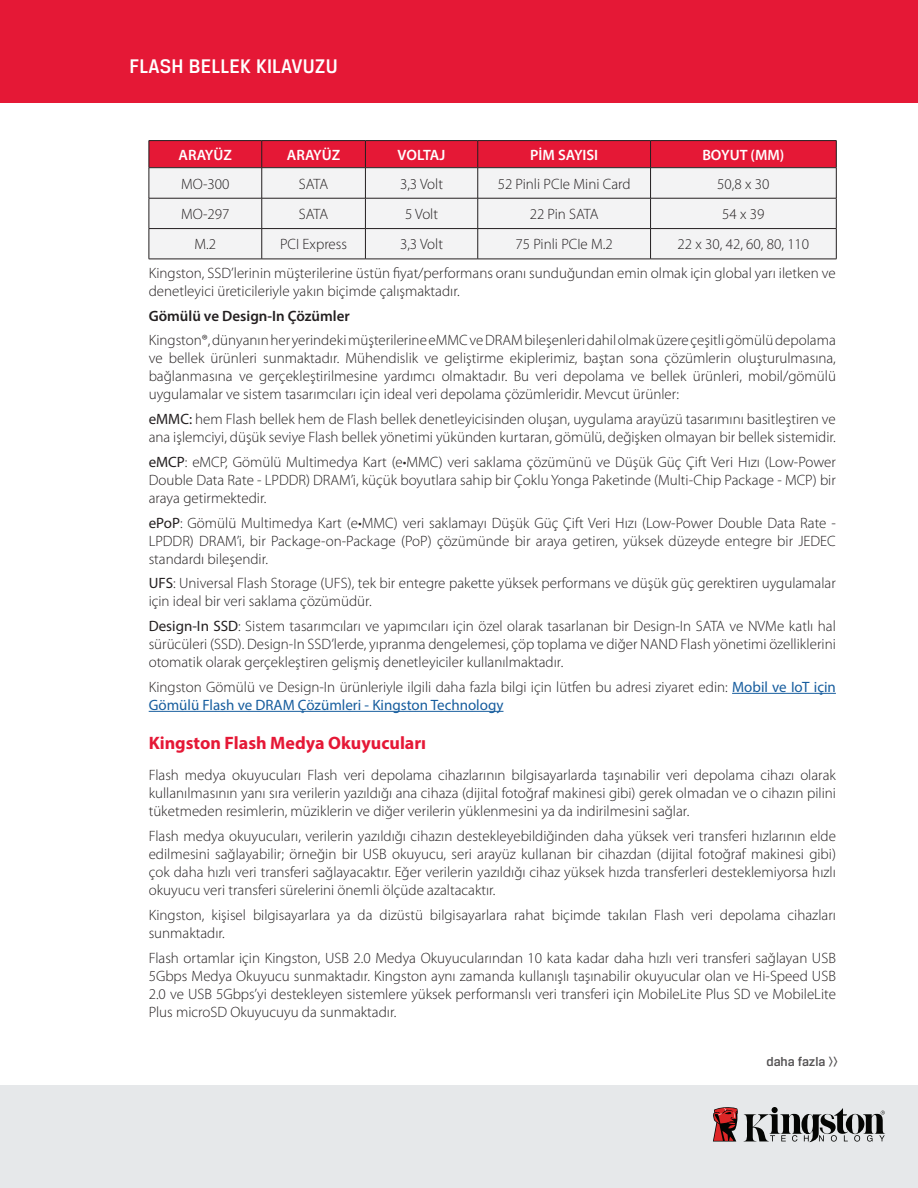
<style>
.page{position:relative;width:918px;height:1188px;background:#fff}
.page>*{position:absolute;margin:0;border:0;box-sizing:border-box;transform-origin:0 0}
.t1{font:500 21px "Breuer Text";letter-spacing:.01em;color:#fff}
.t2{font:700 18px "Myriad Pro";color:#e51836}
.t3{font:300 15px/18px "Myriad Pro";color:#231f20;text-align:justify}
.t4{font:600 15px "Myriad Pro";color:#fff}
.t5{font:600 15px "Myriad Pro";color:#231f20}
.t6{font:500 13.5px "Breuer Text";color:#525051}
.s1{font-weight:400}
.s2{font-weight:400;color:#175d9e}
</style>
<div class="page">
<div style="left:0;top:0;width:918px;height:103px;background:#e51836"></div>
<div style="left:0;top:1085px;width:918px;height:103px;background:#e6e8ea"></div>
<svg style="left:744px;top:1107px;width:141px;height:35px"></svg>
<svg style="left:713px;top:1107px;width:25px;height:35px"></svg>
<hr style="left:732px;top:693px;width:104px;height:1px;background:#175d9e">
<hr style="left:149px;top:711px;width:355px;height:1px;background:#175d9e">
<div style="left:150px;top:168px;width:686px;height:91px;background:#f3f3f4"></div>
<hr style="left:149px;top:168px;width:1px;height:30px;background:#231f20">
<hr style="left:149px;top:198px;width:1px;height:30px;background:#231f20">
<hr style="left:149px;top:229px;width:1px;height:30px;background:#231f20">
<hr style="left:261px;top:168px;width:1px;height:30px;background:#231f20">
<hr style="left:365px;top:168px;width:1px;height:30px;background:#231f20">
<hr style="left:477px;top:168px;width:1px;height:30px;background:#231f20">
<hr style="left:650px;top:168px;width:1px;height:30px;background:#231f20">
<hr style="left:836px;top:168px;width:1px;height:30px;background:#231f20">
<hr style="left:261px;top:198px;width:1px;height:30px;background:#231f20">
<hr style="left:365px;top:198px;width:1px;height:30px;background:#231f20">
<hr style="left:477px;top:198px;width:1px;height:30px;background:#231f20">
<hr style="left:650px;top:198px;width:1px;height:30px;background:#231f20">
<hr style="left:836px;top:198px;width:1px;height:30px;background:#231f20">
<hr style="left:261px;top:229px;width:1px;height:30px;background:#231f20">
<hr style="left:365px;top:229px;width:1px;height:30px;background:#231f20">
<hr style="left:477px;top:229px;width:1px;height:30px;background:#231f20">
<hr style="left:650px;top:229px;width:1px;height:30px;background:#231f20">
<hr style="left:836px;top:229px;width:1px;height:30px;background:#231f20">
<hr style="left:149px;top:198px;width:113px;height:1px;background:#231f20">
<hr style="left:262px;top:198px;width:103px;height:1px;background:#231f20">
<hr style="left:365px;top:198px;width:113px;height:1px;background:#231f20">
<hr style="left:478px;top:198px;width:173px;height:1px;background:#231f20">
<hr style="left:651px;top:198px;width:186px;height:1px;background:#231f20">
<hr style="left:149px;top:228px;width:113px;height:1px;background:#231f20">
<hr style="left:262px;top:228px;width:103px;height:1px;background:#231f20">
<hr style="left:365px;top:228px;width:113px;height:1px;background:#231f20">
<hr style="left:478px;top:228px;width:173px;height:1px;background:#231f20">
<hr style="left:651px;top:228px;width:186px;height:1px;background:#231f20">
<hr style="left:149px;top:259px;width:113px;height:1px;background:#231f20">
<hr style="left:262px;top:259px;width:103px;height:1px;background:#231f20">
<hr style="left:365px;top:259px;width:113px;height:1px;background:#231f20">
<hr style="left:478px;top:259px;width:173px;height:1px;background:#231f20">
<hr style="left:651px;top:259px;width:186px;height:1px;background:#231f20">
<hr style="left:149px;top:140px;width:113px;height:1px;background:#231f20">
<hr style="left:262px;top:140px;width:103px;height:1px;background:#231f20">
<hr style="left:365px;top:140px;width:113px;height:1px;background:#231f20">
<hr style="left:478px;top:140px;width:173px;height:1px;background:#231f20">
<hr style="left:651px;top:140px;width:186px;height:1px;background:#231f20">
<div style="left:149px;top:141px;width:688px;height:26px;background:#e51836"></div>
<hr style="left:149px;top:167px;width:113px;height:1px;background:#231f20">
<hr style="left:262px;top:167px;width:103px;height:1px;background:#231f20">
<hr style="left:365px;top:167px;width:113px;height:1px;background:#231f20">
<hr style="left:478px;top:167px;width:173px;height:1px;background:#231f20">
<hr style="left:651px;top:167px;width:186px;height:1px;background:#231f20">
<h1 class="t1" style="left:130px;top:55px;width:210px">FLASH BELLEK KILAVUZU</h1>
<p class="t4" style="left:179px;top:145px;width:55px">ARAYÜZ</p>
<p class="t4" style="left:287px;top:145px;width:55px">ARAYÜZ</p>
<p class="t4" style="left:398px;top:145px;width:49px">VOLTAJ</p>
<p class="t4" style="left:530px;top:145px;width:69px">PİM SAYISI</p>
<p class="t4" style="left:702px;top:145px;width:84px">BOYUT (MM)</p>
<p class="t3" style="left:181px;top:175px;width:50px">MO-300</p>
<p class="t3" style="left:299px;top:175px;width:31px">SATA</p>
<p class="t3" style="left:400px;top:175px;width:45px">3,3 Volt</p>
<p class="t3" style="left:498px;top:175px;width:134px">52 Pinli PCIe Mini Card</p>
<p class="t3" style="left:717px;top:175px;width:54px">50,8 x 30</p>
<p class="t3" style="left:181px;top:205px;width:50px">MO-297</p>
<p class="t3" style="left:299px;top:205px;width:31px">SATA</p>
<p class="t3" style="left:405px;top:205px;width:35px">5 Volt</p>
<p class="t3" style="left:530px;top:205px;width:70px">22 Pin SATA</p>
<p class="t3" style="left:722px;top:205px;width:44px">54 x 39</p>
<p class="t3" style="left:195px;top:235px;width:23px">M.2</p>
<p class="t3" style="left:280px;top:235px;width:68px">PCI Express</p>
<p class="t3" style="left:400px;top:235px;width:45px">3,3 Volt</p>
<p class="t3" style="left:515px;top:235px;width:99px">75 Pinli PCIe M.2</p>
<p class="t3" style="left:149px;top:230px;width:689px;line-height:28.5px;text-indent:529px">22 x 30, 42, 60, 80, 110<br>Kingston, SSD’lerinin müşterilerine üstün fiyat/performans oranı sunduğundan emin olmak için global yarı iletken ve</p>
<p class="t3" style="left:149px;top:282px;width:313px">denetleyici üreticileriyle yakın biçimde çalışmaktadır.</p>
<p class="t5" style="left:149px;top:306px;width:203px">Gömülü ve Design-In Çözümler</p>
<p class="t3" style="left:149px;top:331px;width:689px">Kingston®, dünyanın her yerindeki müşterilerine eMMC ve DRAM bileşenleri dahil olmak üzere çeşitli gömülü depolama ve bellek ürünleri sunmaktadır. Mühendislik ve geliştirme ekiplerimiz, baştan sona çözümlerin oluşturulmasına, bağlanmasına ve gerçekleştirilmesine yardımcı olmaktadır. Bu veri depolama ve bellek ürünleri, mobil/gömülü uygulamalar ve sistem tasarımcıları için ideal veri depolama çözümleridir. Mevcut ürünler:</p>
<p class="t3" style="left:149px;top:410px;width:689px"><span class="s1">eMMC:</span> hem Flash bellek hem de Flash bellek denetleyicisinden oluşan, uygulama arayüzü tasarımını basitleştiren ve ana işlemciyi, düşük seviye Flash bellek yönetimi yükünden kurtaran, gömülü, değişken olmayan bir bellek sistemidir.</p>
<p class="t3" style="left:149px;top:453px;width:689px"><span class="s1">eMCP</span>: eMCP, Gömülü Multimedya Kart (e•MMC) veri saklama çözümünü ve Düşük Güç Çift Veri Hızı (Low-Power Double Data Rate - LPDDR) DRAM’i, küçük boyutlara sahip bir Çoklu Yonga Paketinde (Multi-Chip Package - MCP) bir araya getirmektedir.</p>
<p class="t3" style="left:149px;top:513px;width:689px"><span class="s1">ePoP</span>: Gömülü Multimedya Kart (e•MMC) veri saklamayı Düşük Güç Çift Veri Hızı (Low-Power Double Data Rate - LPDDR) DRAM’i, bir Package-on-Package (PoP) çözümünde bir araya getiren, yüksek düzeyde entegre bir JEDEC standardı bileşendir.</p>
<p class="t3" style="left:149px;top:574px;width:689px"><span class="s1">UFS</span>: Universal Flash Storage (UFS), tek bir entegre pakette yüksek performans ve düşük güç gerektiren uygulamalar için ideal bir veri saklama çözümüdür.</p>
<p class="t3" style="left:149px;top:617px;width:689px"><span class="s1">Design-In SSD</span>: Sistem tasarımcıları ve yapımcıları için özel olarak tasarlanan bir Design-In SATA ve NVMe katlı hal sürücüleri (SSD). Design-In SSD’lerde, yıpranma dengelemesi, çöp toplama ve diğer NAND Flash yönetimi özelliklerini otomatik olarak gerçekleştiren gelişmiş denetleyiciler kullanılmaktadır.</p>
<p class="t3" style="left:149px;top:678px;width:689px">Kingston Gömülü ve Design-In ürünleriyle ilgili daha fazla bilgi için lütfen bu adresi ziyaret edin: <span class="s2">Mobil ve IoT için<br>Gömülü Flash ve DRAM Çözümleri - Kingston Technology</span></p>
<p class="t2" style="left:149px;top:731px;width:279px">Kingston Flash Medya Okuyucuları</p>
<p class="t3" style="left:149px;top:766px;width:689px">Flash medya okuyucuları Flash veri depolama cihazlarının bilgisayarlarda taşınabilir veri depolama cihazı olarak kullanılmasının yanı sıra verilerin yazıldığı ana cihaza (dijital fotoğraf makinesi gibi) gerek olmadan ve o cihazın pilini tüketmeden resimlerin, müziklerin ve diğer verilerin yüklenmesini ya da indirilmesini sağlar.</p>
<p class="t3" style="left:149px;top:827px;width:689px">Flash medya okuyucuları, verilerin yazıldığı cihazın destekleyebildiğinden daha yüksek veri transferi hızlarının elde edilmesini sağlayabilir; örneğin bir USB okuyucu, seri arayüz kullanan bir cihazdan (dijital fotoğraf makinesi gibi) çok daha hızlı veri transferi sağlayacaktır. Eğer verilerin yazıldığı cihaz yüksek hızda transferleri desteklemiyorsa hızlı okuyucu veri transferi sürelerini önemli ölçüde azaltacaktır.</p>
<p class="t3" style="left:149px;top:906px;width:689px">Kingston, kişisel bilgisayarlara ya da dizüstü bilgisayarlara rahat biçimde takılan Flash veri depolama cihazları sunmaktadır.</p>
<p class="t3" style="left:149px;top:948px;width:689px">Flash ortamlar için Kingston, USB 2.0 Medya Okuyucularından 10 kata kadar daha hızlı veri transferi sağlayan USB 5Gbps Medya Okuyucu sunmaktadır. Kingston aynı zamanda kullanışlı taşınabilir okuyucular olan ve Hi-Speed USB 2.0 ve USB 5Gbps’yi destekleyen sistemlere yüksek performanslı veri transferi için MobileLite Plus SD ve MobileLite Plus microSD Okuyucuyu da sunmaktadır.</p>
<p class="t6" style="left:766px;top:1054px;width:73px">daha fazla &gt;&gt;</p>
</div>
